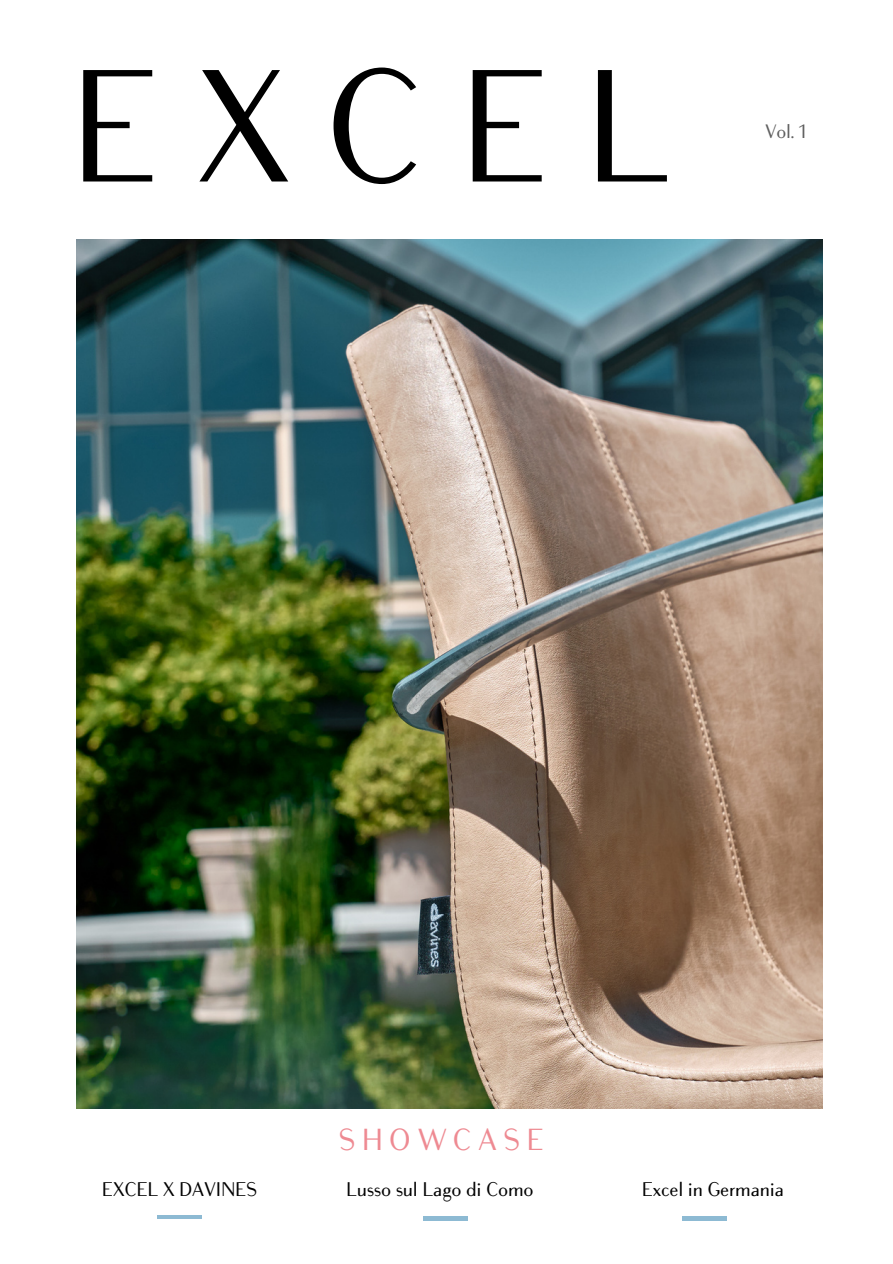
<style>
.page{position:relative;width:893px;height:1264px;background:#fff}
.page>*{position:absolute;margin:0;border:0;box-sizing:border-box;transform-origin:0 0}
.t1{font:158.25px "Bodoni Sans Text";letter-spacing:.23em;color:#000}
.t2{font:30.15px "Bodoni Sans Text";letter-spacing:.22em;color:#ee8a92}
.t3{font:19.65px "Bodoni Sans Text";color:#000}
.t4{font:19.2px "Bodoni Sans Text";color:#5f5f5f}
</style>
<div class="page">
<img style="left:77px;top:240px;width:745px;height:868px">
<svg style="left:157px;top:1215px;width:45px;height:3px"></svg>
<hr style="left:422px;top:1216px;width:45px;height:3px;background:#8dbad3">
<hr style="left:681px;top:1216px;width:45px;height:3px;background:#8dbad3">
<h1 class="t1" style="left:69px;top:65px;width:601px">EXCEL</h1>
<p class="t4" style="left:764px;top:124px;width:43px">Vol. 1</p>
<h2 class="t2" style="left:338px;top:1128px;width:206px">SHOWCASE</h2>
<p class="t3" style="left:102px;top:1181px;width:156px">EXCEL X DAVINES</p>
<p class="t3" style="left:346px;top:1181px;width:189px">Lusso sul Lago di Como</p>
<p class="t3" style="left:641px;top:1181px;width:143px">Excel in Germania</p>
</div>
